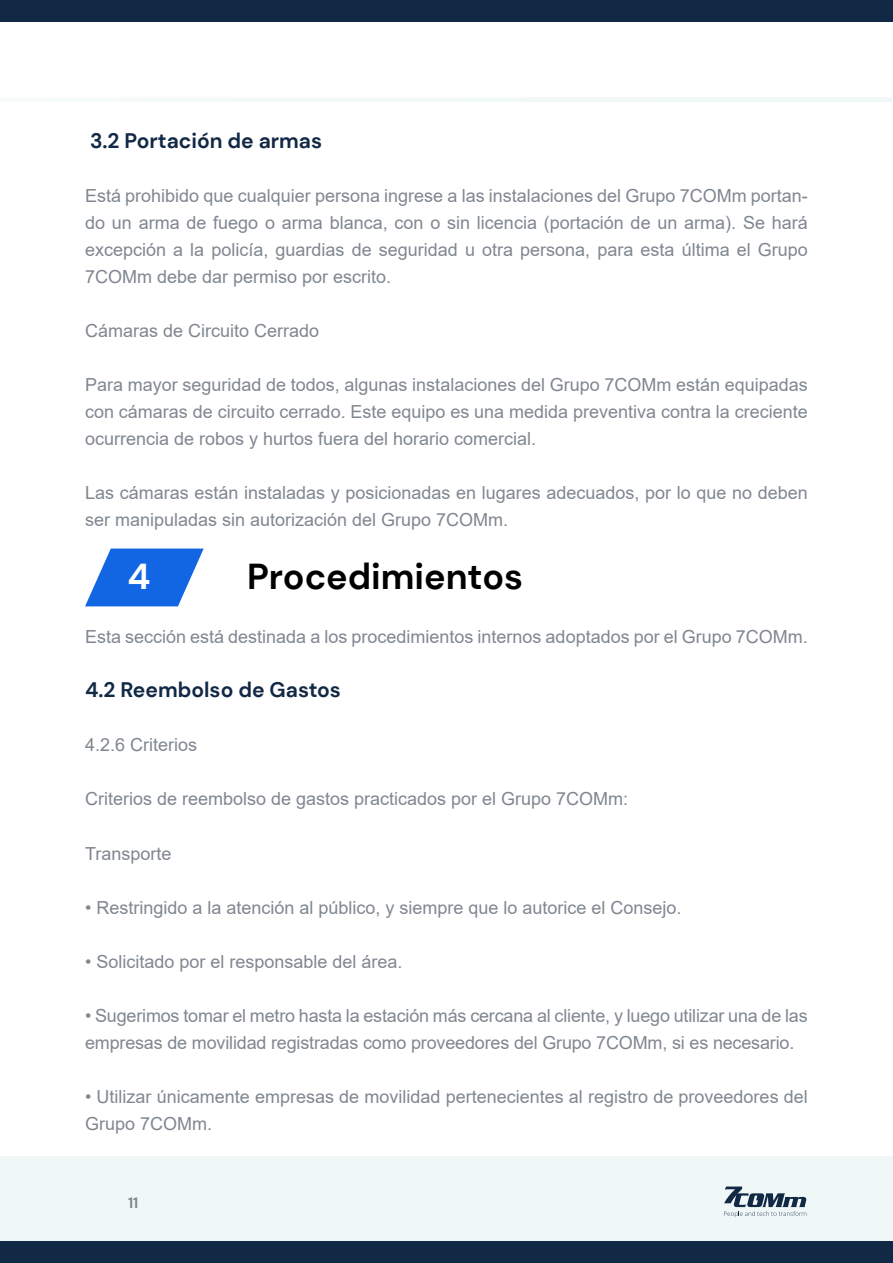
<style>
.page{position:relative;width:893px;height:1263px;background:#fff}
.page>*{position:absolute;margin:0;border:0;box-sizing:border-box;transform-origin:0 0}
.t1{font:700 36px "DM Sans";color:#000}
.t2{font:700 36px "DM Sans";color:#fff}
.t3{font:700 21px "DM Sans";color:#122945}
.t4{font:18px/27px "Arial";color:#808790}
.t5{font:700 15px "DM Sans";color:#808790}
</style>
<div class="page">
<svg style="left:85px;top:549px;width:119px;height:57px"></svg>
<div style="left:0;top:1157px;width:893px;height:106px;background:#f0f7f7"></div>
<svg style="left:724px;top:1186px;width:82px;height:31px"></svg>
<div style="left:0;top:1242px;width:893px;height:21px;background:#122945"></div>
<div style="left:0;top:97px;width:892px;height:5px;background:#f2f8f8"></div>
<div style="left:0;top:0;width:893px;height:21px;background:#122945"></div>
<p class="t3" style="left:90px;top:128px;width:233px">3.2 Portación de armas</p>
<p class="t4" style="left:85px;top:182px;width:724px;text-align:justify">Está prohibido que cualquier persona ingrese a las instalaciones del Grupo 7COMm portan&shy;do un arma de fuego o arma blanca, con o sin licencia (portación de un arma). Se hará excepción a la policía, guardias de seguridad u otra persona, para esta última el Grupo 7COMm debe dar permiso por escrito.</p>
<p class="t4" style="left:85px;top:317px;width:236px">Cámaras de Circuito Cerrado</p>
<p class="t4" style="left:85px;top:371px;width:724px;text-align:justify">Para mayor seguridad de todos, algunas instalaciones del Grupo 7COMm están equipadas con cámaras de circuito cerrado. Este equipo es una medida preventiva contra la creciente ocurrencia de robos y hurtos fuera del horario comercial.</p>
<p class="t4" style="left:85px;top:479px;width:724px">Las cámaras están instaladas y posicionadas en lugares adecuados, por lo que no deben ser manipuladas sin autorización del Grupo 7COMm.</p>
<h1 class="t2" style="left:128px;top:554px;width:25px">4</h1>
<h1 class="t1" style="left:247px;top:554px;width:277px">Procedimientos</h1>
<p class="t4" style="left:85px;top:623px;width:724px">Esta sección está destinada a los procedimientos internos adoptados por el Grupo 7COMm.</p>
<p class="t3" style="left:85px;top:677px;width:257px">4.2 Reembolso de Gastos</p>
<p class="t4" style="left:85px;top:731px;width:114px">4.2.6 Criterios</p>
<p class="t4" style="left:85px;top:785px;width:545px">Criterios de reembolso de gastos practicados por el Grupo 7COMm:</p>
<p class="t4" style="left:85px;top:839px;width:88px">Transporte</p>
<p class="t4" style="left:85px;top:893px;width:598px">• Restringido a la atención al público, y siempre que lo autorice el Consejo.</p>
<p class="t4" style="left:85px;top:947px;width:319px">• Solicitado por el responsable del área.</p>
<p class="t4" style="left:85px;top:1001px;width:724px">• Sugerimos tomar el metro hasta la estación más cercana al cliente, y luego utilizar una de las empresas de movilidad registradas como proveedores del Grupo 7COMm, si es necesario.</p>
<p class="t4" style="left:85px;top:1082px;width:724px">• Utilizar únicamente empresas de movilidad pertenecientes al registro de proveedores del<br>Grupo 7COMm.</p>
<p class="t5" style="left:128px;top:1194px;width:12px">11</p>
</div>
